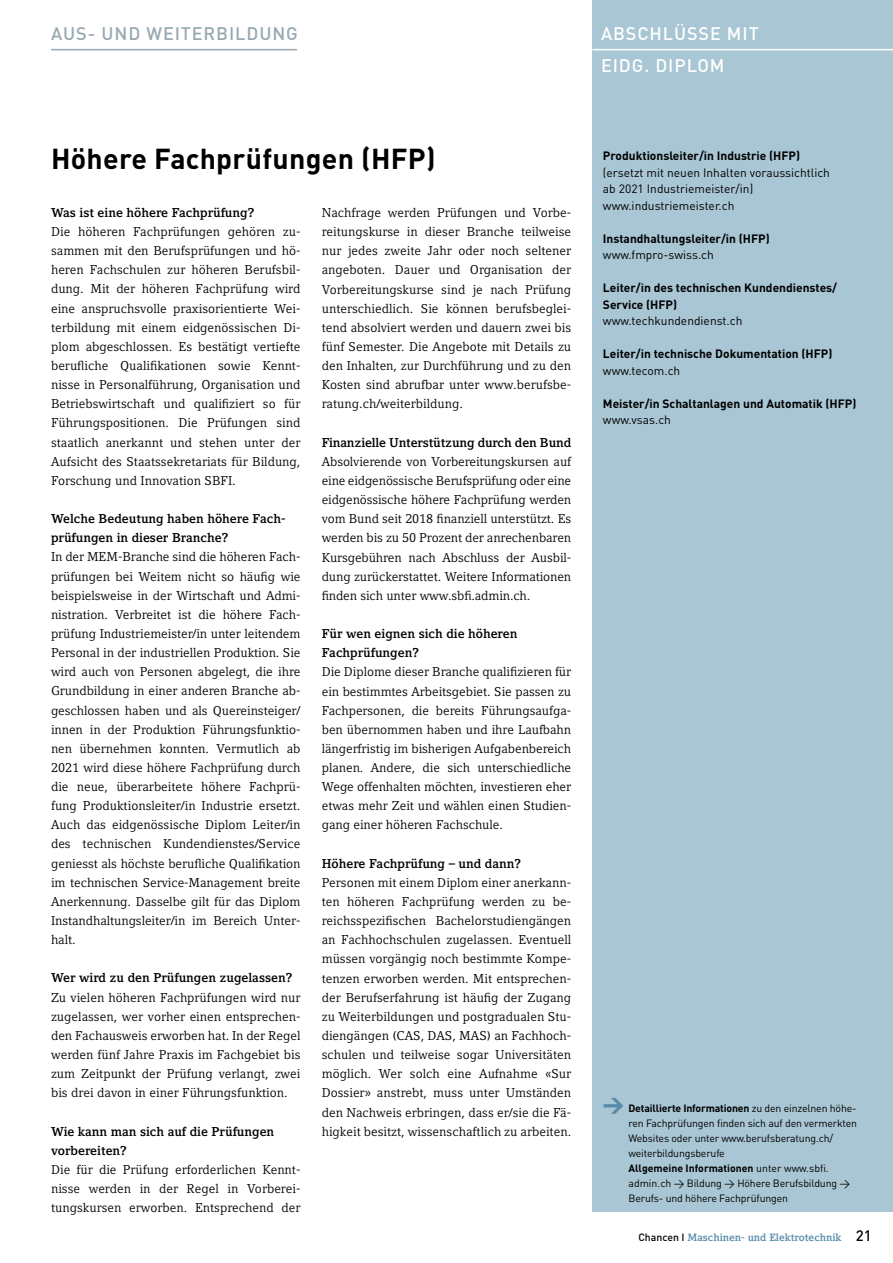
<style>
.page{position:relative;width:893px;height:1263px;background:#fff}
.page>*{position:absolute;margin:0;border:0;box-sizing:border-box;transform-origin:0 0}
.t1{font:700 28.5px "DIN";letter-spacing:.01em;color:#000}
.t2{font:500 18px/31.5px "DIN";letter-spacing:.05em;color:#fff}
.t3{font:500 18px "DIN";letter-spacing:.05em;color:#98a9b1}
.t4{font:12.75px/19.2px "Compatil Letter LT";color:#000;text-align:justify}
.t5{font:700 12.75px/19.2px "Compatil Letter LT";color:#000}
.t6{font:700 12px/16.5px "DIN";color:#000}
.t7{font:12px/16.5px "DIN";color:#000}
.t8{font:10.5px/15px "DIN";letter-spacing:-.015em;color:#000}
.t9{font:700 10.5px "Compatil Letter LT";color:#558aaa}
.s1{font-weight:900;font-size:21px;color:#558aaa}
.s2{font-weight:700}
.s3{font-family:"DIN";font-weight:500;color:#000}
.s4{font-family:"DIN";font-weight:500;font-size:15px;color:#000}
</style>
<div class="page">
<div style="left:592px;top:0;width:301px;height:1212px;background:#a8c6d3"></div>
<hr style="left:592px;top:49px;width:301px;height:1px;background:#fff">
<hr style="left:51px;top:49px;width:246px;height:1px;background:#98a9b1">
<h2 class="t3" style="left:51px;top:22px;width:248px">AUS- UND WEITERBILDUNG</h2>
<h2 class="t2" style="left:601px;top:18px;width:159px">ABSCHLÜSSE MIT<br>EIDG. DIPLOM</h2>
<h1 class="t1" style="left:51px;top:140px;width:386px">Höhere Fachprüfungen (HFP)</h1>
<p class="t6" style="left:603px;top:147px;width:199px">Produktionsleiter/in Industrie (HFP)</p>
<p class="t7" style="left:603px;top:164px;width:229px">(ersetzt mit neuen Inhalten voraussichtlich ab 2021 Industriemeister/in) www.industriemeister.ch</p>
<p class="t6" style="left:603px;top:229px;width:168px">Instandhaltungsleiter/in (HFP)</p>
<p class="t7" style="left:603px;top:246px;width:112px">www.fmpro-swiss.ch</p>
<p class="t6" style="left:603px;top:279px;width:236px">Leiter/in des technischen Kundendienstes/<br>Service (HFP)</p>
<p class="t7" style="left:603px;top:312px;width:141px">www.techkundendienst.ch</p>
<p class="t6" style="left:603px;top:345px;width:231px">Leiter/in technische Dokumentation (HFP)</p>
<p class="t7" style="left:603px;top:362px;width:79px">www.tecom.ch</p>
<p class="t6" style="left:603px;top:394px;width:255px">Meister/in Schaltanlagen und Automatik (HFP)</p>
<p class="t7" style="left:603px;top:411px;width:69px">www.vsas.ch</p>
<p class="t5" style="left:51px;top:203px;width:205px">Was ist eine höhere Fachprüfung?</p>
<p class="t4" style="left:51px;top:222px;width:251px">Die höheren Fachprüfungen gehören zu&shy;sammen mit den Berufsprüfungen und hö&shy;heren Fachschulen zur höheren Berufsbil&shy;dung. Mit der höheren Fachprüfung wird eine anspruchsvolle praxisorientierte Wei&shy;terbildung mit einem eidgenössischen Di&shy;plom abgeschlossen. Es bestätigt vertiefte berufliche Qualifikationen sowie Kennt&shy;nisse in Personalführung, Organisation und Betriebswirtschaft und qualifiziert so für Führungspositionen. Die Prüfungen sind staatlich anerkannt und stehen unter der Aufsicht des Staatssekretariats für Bildung, Forschung und Innovation SBFI.</p>
<p class="t5" style="left:51px;top:509px;width:236px">Welche Bedeutung haben höhere Fach&shy;prüfungen in dieser Branche?</p>
<p class="t4" style="left:51px;top:547px;width:251px">In der MEM-Branche sind die höheren Fach&shy;prüfungen bei Weitem nicht so häufig wie beispielsweise in der Wirtschaft und Admi&shy;nistration. Verbreitet ist die höhere Fach&shy;prüfung Industriemeister/in unter leitendem Personal in der industriellen Produktion. Sie wird auch von Personen abgelegt, die ihre Grundbildung in einer anderen Branche ab&shy;geschlossen haben und als Quereinsteiger/ innen in der Produktion Führungsfunktio&shy;nen übernehmen konnten. Vermutlich ab 2021 wird diese höhere Fachprüfung durch die neue, überarbeitete höhere Fachprü&shy;fung Produktionsleiter/in Industrie ersetzt.<br>Auch das eidgenössische Diplom Leiter/in des technischen Kundendienstes/Service geniesst als höchste berufliche Qualifikation im technischen Service-Management breite Anerkennung. Dasselbe gilt für das Diplom Instandhaltungsleiter/in im Bereich Unter&shy;halt.</p>
<p class="t5" style="left:51px;top:968px;width:243px">Wer wird zu den Prüfungen zugelassen?</p>
<p class="t4" style="left:51px;top:987px;width:251px">Zu vielen höheren Fachprüfungen wird nur zugelassen, wer vorher einen entsprechen&shy;den Fachausweis erworben hat. In der Regel werden fünf Jahre Praxis im Fachgebiet bis zum Zeitpunkt der Prüfung verlangt, zwei bis drei davon in einer Führungsfunktion.</p>
<p class="t5" style="left:51px;top:1121px;width:225px">Wie kann man sich auf die Prüfungen vorbereiten?</p>
<p class="t4" style="left:51px;top:1160px;width:251px">Die für die Prüfung erforderlichen Kennt&shy;nisse werden in der Regel in Vorberei&shy;tungskursen erworben. Entsprechend der</p>
<p class="t4" style="left:322px;top:203px;width:251px">Nachfrage werden Prüfungen und Vorbe&shy;reitungskurse in dieser Branche teilweise nur jedes zweite Jahr oder noch seltener angeboten. Dauer und Organisation der Vorbereitungskurse sind je nach Prüfung unterschiedlich. Sie können berufsbeglei&shy;tend absolviert werden und dauern zwei bis fünf Semester. Die Angebote mit Details zu den Inhalten, zur Durchführung und zu den Kosten sind abrufbar unter www.berufsbe&shy;ratung.ch/weiterbildung.</p>
<p class="t5" style="left:322px;top:433px;width:251px">Finanzielle Unterstützung durch den Bund</p>
<p class="t4" style="left:322px;top:452px;width:251px">Absolvierende von Vorbereitungskursen auf eine eidgenössische Berufsprüfung oder eine eidgenössische höhere Fachprüfung werden vom Bund seit 2018 finanziell unterstützt. Es werden bis zu 50 Prozent der anrechenbaren Kursgebühren nach Abschluss der Ausbil&shy;dung zurückerstattet. Weitere Informationen finden sich unter www.sbfi.admin.ch.</p>
<p class="t5" style="left:322px;top:624px;width:197px">Für wen eignen sich die höheren<br>Fachprüfungen?</p>
<p class="t4" style="left:322px;top:662px;width:251px">Die Diplome dieser Branche qualifizieren für ein bestimmtes Arbeitsgebiet. Sie passen zu Fachpersonen, die bereits Führungsaufga&shy;ben übernommen haben und ihre Laufbahn längerfristig im bisherigen Aufgabenbereich planen. Andere, die sich unterschiedliche Wege offenhalten möchten, investieren eher etwas mehr Zeit und wählen einen Studien&shy;gang einer höheren Fachschule.</p>
<p class="t5" style="left:322px;top:854px;width:201px">Höhere Fachprüfung – und dann?</p>
<p class="t4" style="left:322px;top:873px;width:251px">Personen mit einem Diplom einer anerkann&shy;ten höheren Fachprüfung werden zu be&shy;reichsspezifischen Bachelorstudiengängen an Fachhochschulen zugelassen. Eventuell müssen vorgängig noch bestimmte Kompe&shy;tenzen erworben werden. Mit entsprechen&shy;der Berufserfahrung ist häufig der Zugang zu Weiterbildungen und postgradualen Stu&shy;diengängen (CAS, DAS, MAS) an Fachhoch&shy;schulen und teilweise sogar Universitäten möglich. Wer solch eine Aufnahme «Sur Dossier» anstrebt, muss unter Umständen den Nachweis erbringen, dass er/sie die Fä&shy;higkeit besitzt, wissenschaftlich zu arbeiten.</p>
<p class="t8" style="left:628px;top:1101px;width:230px;text-indent:-26px"><span class="s1">&gt;</span> <span class="s2">Detaillierte Informationen</span> zu den einzelnen höhe&shy;ren Fachprüfungen finden sich auf den vermerkten Websites oder unter www.berufsberatung.ch/ weiterbildungsberufe<br><span class="s2">Allgemeine Informationen</span> unter www.sbfi. admin.ch &gt; Bildung &gt; Höhere Berufsbildung &gt; Berufs- und höhere Fachprüfungen</p>
<p class="t9" style="left:638px;top:1231px;width:235px"><span class="s3">Chancen I</span> Maschinen- und Elektrotechnik <span class="s4">21</span></p>
</div>
